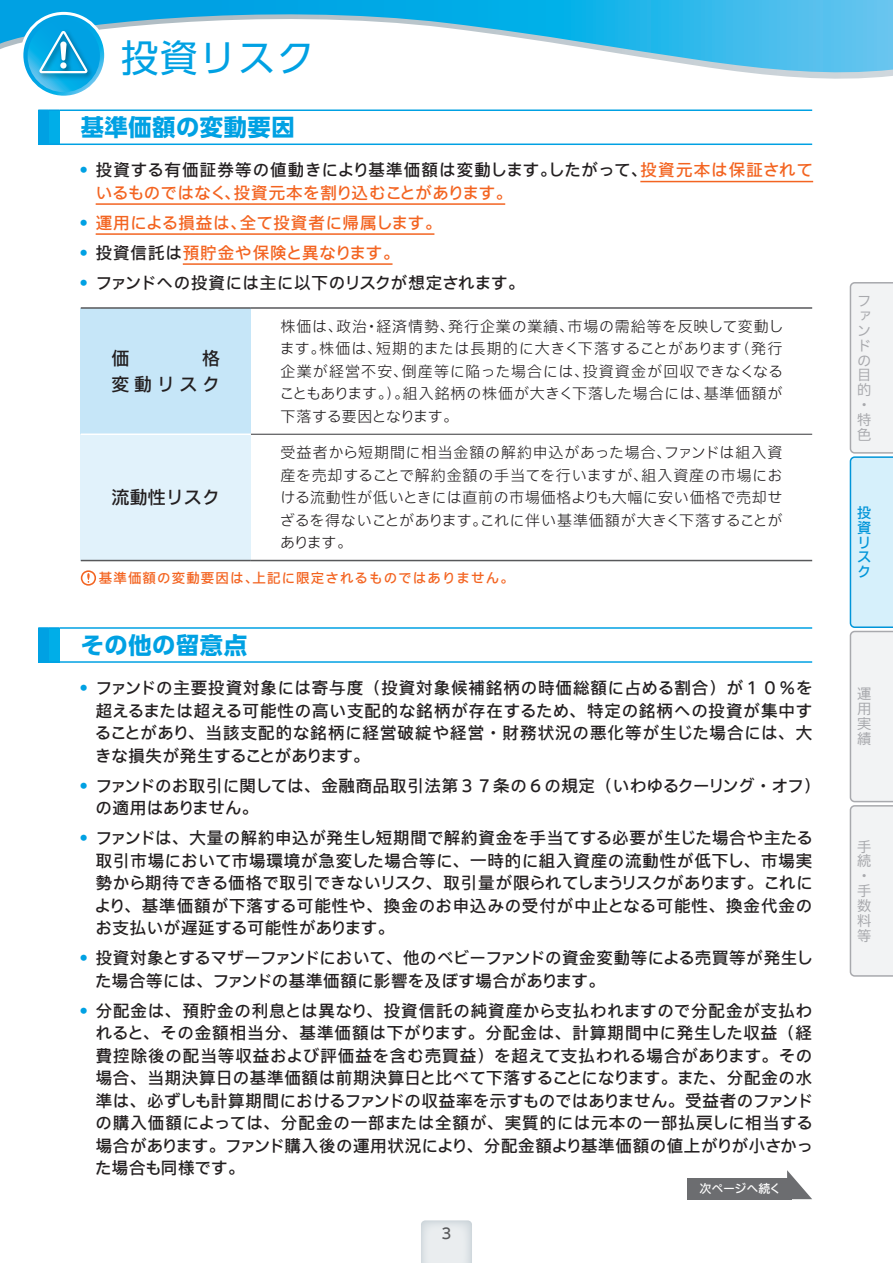
<style>
.page{position:relative;width:893px;height:1263px;background:#fff}
.page>*{position:absolute;margin:0;border:0;box-sizing:border-box;transform-origin:0 0}
.t1{font:37.5px "UD Shin Go Pro";letter-spacing:.04em;color:#00a1e3}
.t2{font:700 23.25px "UD Shin Go Pro";letter-spacing:.025em;color:#00a1e3}
.t3{font:500 18px/25.5px "Iwa UCDA Goth Std";letter-spacing:.005em;color:#231f20;text-align:right}
.t4{font:500 16.5px/22.5px "Iwa UCDA Goth Std";letter-spacing:.03em;color:#231f20;text-align:justify}
.t5{font:500 16.5px/22.5px "Iwa UCDA Goth Std";letter-spacing:.04em;color:#f36421}
.t6{font:500 16.5px/22.5px "Iwa UCDA Goth Std";letter-spacing:.01em;color:#231f20}
.t7{font:500 16.5px "Iwa UCDA Goth Std";letter-spacing:.005em;color:#231f20}
.t8{font:500 16.5px "Iwa UCDA Goth Std";letter-spacing:.02em;color:#f36421}
.t9{font:300 15px/22.5px "Iwa UCDA Goth Std";letter-spacing:.02em;color:#231f20;text-align:justify}
.t10{font:500 15px "Iwa UCDA Goth Std";color:#57585a}
.t11{font:100 14.25px/14.9px "Iwa UCDA Goth Std";color:#a8a9ad}
.t12{font:500 14.25px/14.9px "Iwa UCDA Goth Std";color:#0095d9}
.t13{font:500 13.5px "Iwa UCDA Goth Std";letter-spacing:.08em;color:#f36421}
.t14{font:500 12px "Iwa UCDA Goth Std";letter-spacing:-.015em;color:#fff}
.s1{color:#00a1e3}
.s2{color:#231f20}
</style>
<div class="page">
<svg style="left:849px;top:282px;width:44px;height:695px"></svg>
<svg style="left:1px;top:0;width:892px;height:80px"></svg>
<div style="left:20px;top:12px;width:87px;height:87px;border:6px solid #fff;border-radius:50%"></div>
<svg style="left:23px;top:15px;width:81px;height:81px"></svg>
<svg style="left:28px;top:20px;width:72px;height:72px"></svg>
<img style="left:35px;top:27px;width:61px;height:55px">
<svg style="left:38px;top:30px;width:52px;height:44px;background:#31afdf"></svg>
<hr style="left:640px;top:181px;width:173px;height:1px;background:#f36421">
<hr style="left:96px;top:203px;width:409px;height:2px;background:#f36421">
<hr style="left:96px;top:233px;width:338px;height:2px;background:#f36421">
<hr style="left:183px;top:263px;width:210px;height:2px;background:#f36421">
<div style="left:38px;top:110px;width:11px;height:34px;background:#00a1e3"></div>
<div style="left:49px;top:110px;width:11px;height:34px;background:#00aee8"></div>
<svg style="left:38px;top:109px;width:22px;height:2px"></svg>
<hr style="left:60px;top:109px;width:752px;height:2px;background:#00a1e3">
<svg style="left:38px;top:144px;width:22px;height:1px"></svg>
<hr style="left:60px;top:144px;width:752px;height:1px;background:#00a1e3">
<div style="left:38px;top:628px;width:11px;height:34px;background:#00a1e3"></div>
<div style="left:49px;top:628px;width:11px;height:34px;background:#00aee8"></div>
<svg style="left:38px;top:627px;width:22px;height:1px"></svg>
<hr style="left:60px;top:627px;width:752px;height:2px;background:#00a1e3">
<svg style="left:38px;top:662px;width:22px;height:1px"></svg>
<hr style="left:60px;top:661px;width:752px;height:2px;background:#00a1e3">
<div style="left:81px;top:308px;width:170px;height:126px;background:#c6e6f8"></div>
<div style="left:81px;top:434px;width:170px;height:126px;background:#e1f2fb"></div>
<hr style="left:81px;top:307px;width:170px;height:2px;background:#57585a">
<hr style="left:251px;top:307px;width:561px;height:2px;background:#57585a">
<hr style="left:251px;top:434px;width:561px;height:1px;background:#57585a">
<hr style="left:81px;top:560px;width:170px;height:1px;background:#57585a">
<hr style="left:251px;top:560px;width:561px;height:1px;background:#57585a">
<hr style="left:81px;top:433px;width:170px;height:2px;background:#fff">
<svg style="left:81px;top:570px;width:15px;height:16px"></svg>
<div style="left:687px;top:1178px;width:104px;height:21px;background:#6c6d70"></div>
<svg style="left:787px;top:1170px;width:25px;height:29px"></svg>
<svg style="left:421px;top:1220px;width:51px;height:43px;background:#e4e8eb"></svg>
<svg style="left:0;top:0;width:1px;height:49px"></svg>
<h1 class="t1" style="left:121px;top:28px;width:195px">投資リスク</h1>
<h2 class="t2" style="left:81px;top:108px;width:215px">基準価額の変動要因</h2>
<p class="t5" style="left:96px;top:158px;width:719px;text-indent:-17px"><span class="s1">•</span> <span class="s2">投資する有価証券等の値動きにより基準価額は変動します。したがって、</span>投資元本は保証されているものではなく、投資元本を割り込むことがあります。</p>
<p class="t8" style="left:79px;top:211px;width:364px"><span class="s1">•</span> 運用による損益は、全て投資者に帰属します。</p>
<p class="t5" style="left:79px;top:240px;width:322px"><span class="s1">•</span> <span class="s2">投資信託は</span>預貯金や保険と異なります。</p>
<p class="t7" style="left:79px;top:271px;width:448px"><span class="s1">•</span> ファンドへの投資には主に以下のリスクが想定されます。</p>
<p class="t3" style="left:112px;top:344px;width:19px">価</p>
<p class="t3" style="left:112px;top:344px;width:110px">格<br>変動リスク</p>
<p class="t9" style="left:280px;top:314px;width:505px">株価は、政治・経済情勢、発行企業の業績、市場の需給等を反映して変動します。株価は、短期的または長期的に大きく下落することがあります（発行企業が経営不安、倒産等に陥った場合には、投資資金が回収できなくなることもあります。）。組入銘柄の株価が大きく下落した場合には、基準価額が下落する要因となります。</p>
<p class="t9" style="left:280px;top:440px;width:504px">受益者から短期間に相当金額の解約申込があった場合、ファンドは組入資産を売却することで解約金額の手当てを行いますが、組入資産の市場における流動性が低いときには直前の市場価格よりも大幅に安い価格で売却せざるを得ないことがあります。これに伴い基準価額が大きく下落することがあります。</p>
<p class="t13" style="left:99px;top:568px;width:416px">基準価額の変動要因は、上記に限定されるものではありません。</p>
<p class="t3" style="left:112px;top:483px;width:110px">流動性リスク</p>
<h2 class="t2" style="left:81px;top:626px;width:168px">その他の留意点</h2>
<p class="t4" style="left:95px;top:675px;width:719px;text-indent:-16px"><span class="s1">•</span> ファンドの主要投資対象には寄与度（投資対象候補銘柄の時価総額に占める割合）が１０％を超えるまたは超える可能性の高い支配的な銘柄が存在するため、特定の銘柄への投資が集中することがあり、当該支配的な銘柄に経営破綻や経営・財務状況の悪化等が生じた場合には、大きな損失が発生することがあります。</p>
<p class="t4" style="left:96px;top:773px;width:726px;text-indent:-17px"><span class="s1">•</span> ファンドのお取引に関しては、金融商品取引法第３７条の６の規定（いわゆるクーリング・オフ）の適用はありません。</p>
<p class="t4" style="left:95px;top:825px;width:720px;text-indent:-16px"><span class="s1">•</span> ファンドは、大量の解約申込が発生し短期間で解約資金を手当てする必要が生じた場合や主たる取引市場において市場環境が急変した場合等に、一時的に組入資産の流動性が低下し、市場実勢から期待できる価格で取引できないリスク、取引量が限られてしまうリスクがあります。これにより、基準価額が下落する可能性や、換金のお申込みの受付が中止となる可能性、換金代金のお支払いが遅延する可能性があります。</p>
<p class="t6" style="left:95px;top:945px;width:719px;text-indent:-17px"><span class="s1">•</span> 投資対象とするマザーファンドにおいて、他のベビーファンドの資金変動等による売買等が発生した場合等には、ファンドの基準価額に影響を及ぼす場合があります。</p>
<p class="t4" style="left:95px;top:998px;width:720px;text-indent:-17px"><span class="s1">•</span> 分配金は、預貯金の利息とは異なり、投資信託の純資産から支払われますので分配金が支払われると、その金額相当分、基準価額は下がります。分配金は、計算期間中に発生した収益（経費控除後の配当等収益および評価益を含む売買益）を超えて支払われる場合があります。その場合、当期決算日の基準価額は前期決算日と比べて下落することになります。また、分配金の水準は、必ずしも計算期間におけるファンドの収益率を示すものではありません。受益者のファンドの購入価額によっては、分配金の一部または全額が、実質的には元本の一部払戻しに相当する場合があります。ファンド購入後の運用状況により、分配金額より基準価額の値上がりが小さかった場合も同様です。</p>
<p class="t10" style="left:441px;top:1222px;width:12px">3</p>
<p class="t14" style="left:699px;top:1180px;width:83px">次ページへ続く</p>
<p class="t11" style="left:857px;top:292px;width:15px">ファンドの目的・特色</p>
<p class="t12" style="left:857px;top:504px;width:15px">投資リスク</p>
<p class="t11" style="left:857px;top:686px;width:15px;text-align:justify">運用実績</p>
<p class="t11" style="left:857px;top:838px;width:15px">手続・手数料等</p>
</div>
